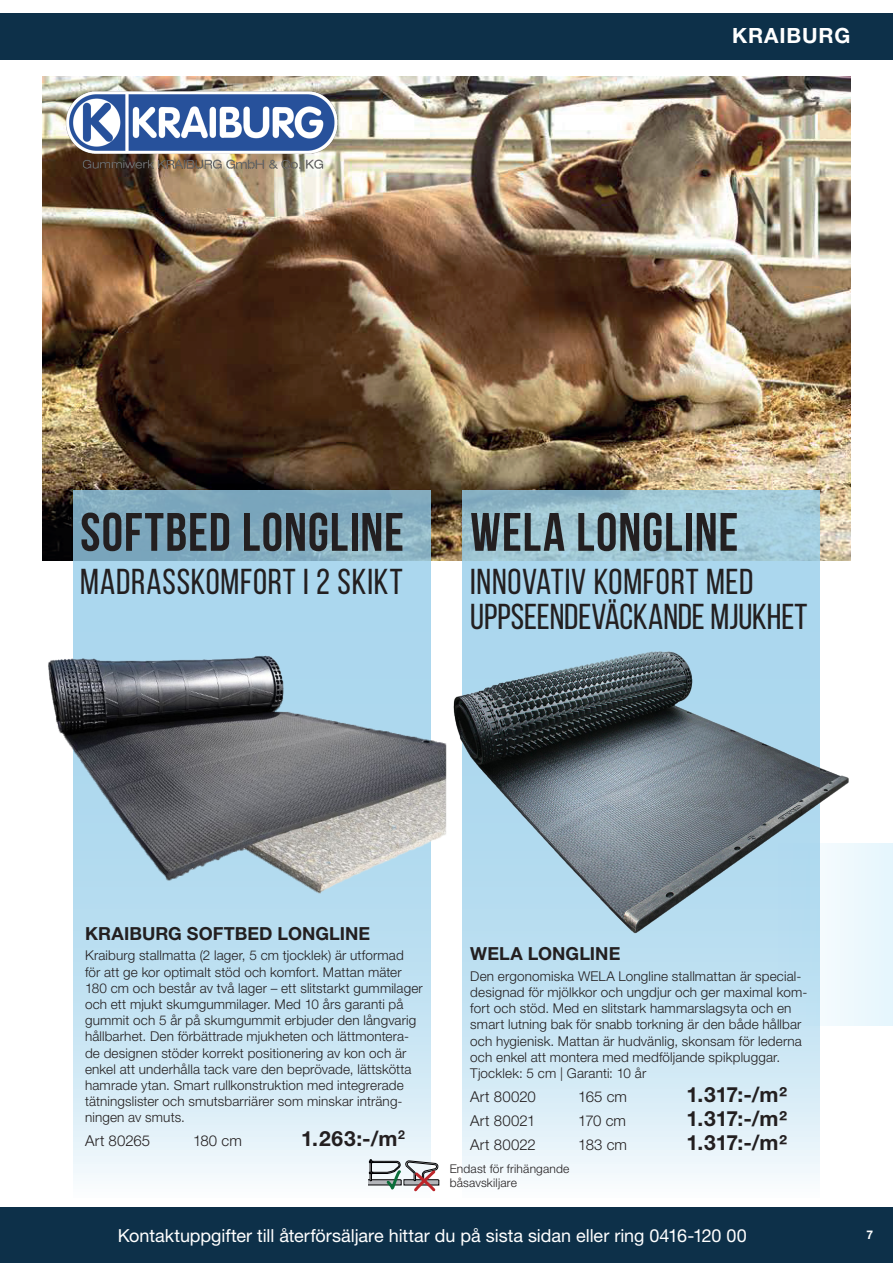
<style>
.page{position:relative;width:893px;height:1263px;background:#fff}
.page>*{position:absolute;margin:0;border:0;box-sizing:border-box;transform-origin:0 0}
.t1{font:700 54px "Bebas Neue";letter-spacing:.015em;color:#231f20}
.t2{font:36px/34.5px "Bebas Neue";letter-spacing:.015em;color:#231f20}
.t3{font:700 21px "Helvetica Neue LT Std";letter-spacing:-.005em;color:#231f20}
.t4{font:700 21px "Helvetica Neue LT Std";letter-spacing:.04em;color:#fff}
.Produktrubrik{font:18px "Helvetica Neue LT Std";letter-spacing:-.005em;color:#fff}
.t5{font:700 18px "Helvetica Neue LT Std";letter-spacing:.005em;color:#231f20}
.t6{font:300 15px "Helvetica Neue LT Std";letter-spacing:.01em;color:#231f20}
.t7{font:300 13.5px/16.2px "Helvetica Neue LT Std";letter-spacing:.01em;color:#231f20}
.t8{font:300 12px "Helvetica Neue LT Std";letter-spacing:.015em;color:#231f20}
.t9{font:700 12px "Helvetica Neue LT Std";color:#fff}
</style>
<div class="page">
<div style="left:0;top:1208px;width:893px;height:55px;background:#0d3049"></div>
<div style="left:0;top:13px;width:893px;height:47px;background:#0d3049"></div>
<img style="left:43px;top:77px;width:807px;height:483px">
<svg style="left:462px;top:490px;width:357px;height:688px;background:#bfdeed"></svg>
<svg style="left:74px;top:490px;width:357px;height:688px;background:#b9daea"></svg>
<svg style="left:779px;top:843px;width:114px;height:183px;fill:#e8f7fd"></svg>
<img style="left:66px;top:89px;width:273px;height:81px">
<img style="left:48px;top:649px;width:398px;height:258px">
<svg style="left:368px;top:1160px;width:71px;height:32px"></svg>
<img style="left:453px;top:647px;width:401px;height:288px">
<p class="t4" style="left:732px;top:22px;width:120px">KRAIBURG</p>
<p class="t1" style="left:80px;top:502px;width:325px">SOFTBED LONGLINE</p>
<p class="t2" style="left:80px;top:564px;width:324px">MADRASSKOMFORT I 2 SKIKT</p>
<p class="t1" style="left:470px;top:502px;width:269px">WELA LONGLINE</p>
<p class="t2" style="left:470px;top:564px;width:339px">INNOVATIV KOMFORT MED<br>UPPSEENDEVÄCKANDE MJUKHET</p>
<p class="t5" style="left:85px;top:922px;width:287px">KRAIBURG SOFTBED LONGLINE</p>
<p class="t7" style="left:85px;top:947px;width:339px">Kraiburg stallmatta (2 lager, 5 cm tjocklek) är utformad<br>för att ge kor optimalt stöd och komfort. Mattan mäter 180 cm och består av två lager – ett slitstarkt gummilager och ett mjukt skumgummilager. Med 10 års garanti på gummit och 5 år på skumgummit erbjuder den långvarig hållbarhet. Den förbättrade mjukheten och lättmontera&shy;de designen stöder korrekt positionering av kon och är enkel att underhålla tack vare den beprövade, lättskötta hamrade ytan. Smart rullkonstruktion med integrerade tätningslister och smutsbarriärer som minskar inträng&shy;ningen av smuts.</p>
<p class="t6" style="left:85px;top:1132px;width:67px">Art 80265</p>
<p class="t6" style="left:193px;top:1132px;width:50px">180 cm</p>
<p class="t3" style="left:301px;top:1126px;width:105px">1.263:-/m<sup>2</sup></p>
<p class="t5" style="left:470px;top:943px;width:152px">WELA LONGLINE</p>
<p class="t7" style="left:470px;top:967px;width:339px">Den ergonomiska WELA Longline stallmattan är special&shy;designad för mjölkkor och ungdjur och ger maximal kom&shy;fort och stöd. Med en slitstark hammarslagsyta och en smart lutning bak för snabb torkning är den både hållbar och hygienisk. Mattan är hudvänlig, skonsam för lederna och enkel att montera med medföljande spikpluggar.</p>
<p class="t7" style="left:470px;top:1065px;width:178px">Tjocklek: 5 cm | Garanti: 10 år</p>
<p class="t6" style="left:470px;top:1087px;width:67px">Art 80020</p>
<p class="t6" style="left:578px;top:1087px;width:50px">165 cm</p>
<p class="t3" style="left:686px;top:1081px;width:103px">1.317:-/m²</p>
<p class="t6" style="left:470px;top:1111px;width:67px">Art 80021</p>
<p class="t6" style="left:578px;top:1111px;width:49px">170 cm</p>
<p class="t3" style="left:686px;top:1105px;width:103px">1.317:-/m²</p>
<p class="t6" style="left:470px;top:1135px;width:67px">Art 80022</p>
<p class="t6" style="left:578px;top:1135px;width:50px">183 cm</p>
<p class="t3" style="left:686px;top:1129px;width:103px">1.317:-/m²</p>
<p class="t8" style="left:450px;top:1161px;width:121px">Endast för frihängande</p>
<p class="t8" style="left:450px;top:1176px;width:69px">båsavskiljare</p>
<p class="Produktrubrik" style="left:118px;top:1225px;width:630px">Kontaktuppgifter till återförsäljare hittar du på sista sidan eller ring 0416-120 00</p>
<p class="t9" style="left:866px;top:1227px;width:8px">7</p>
</div>
